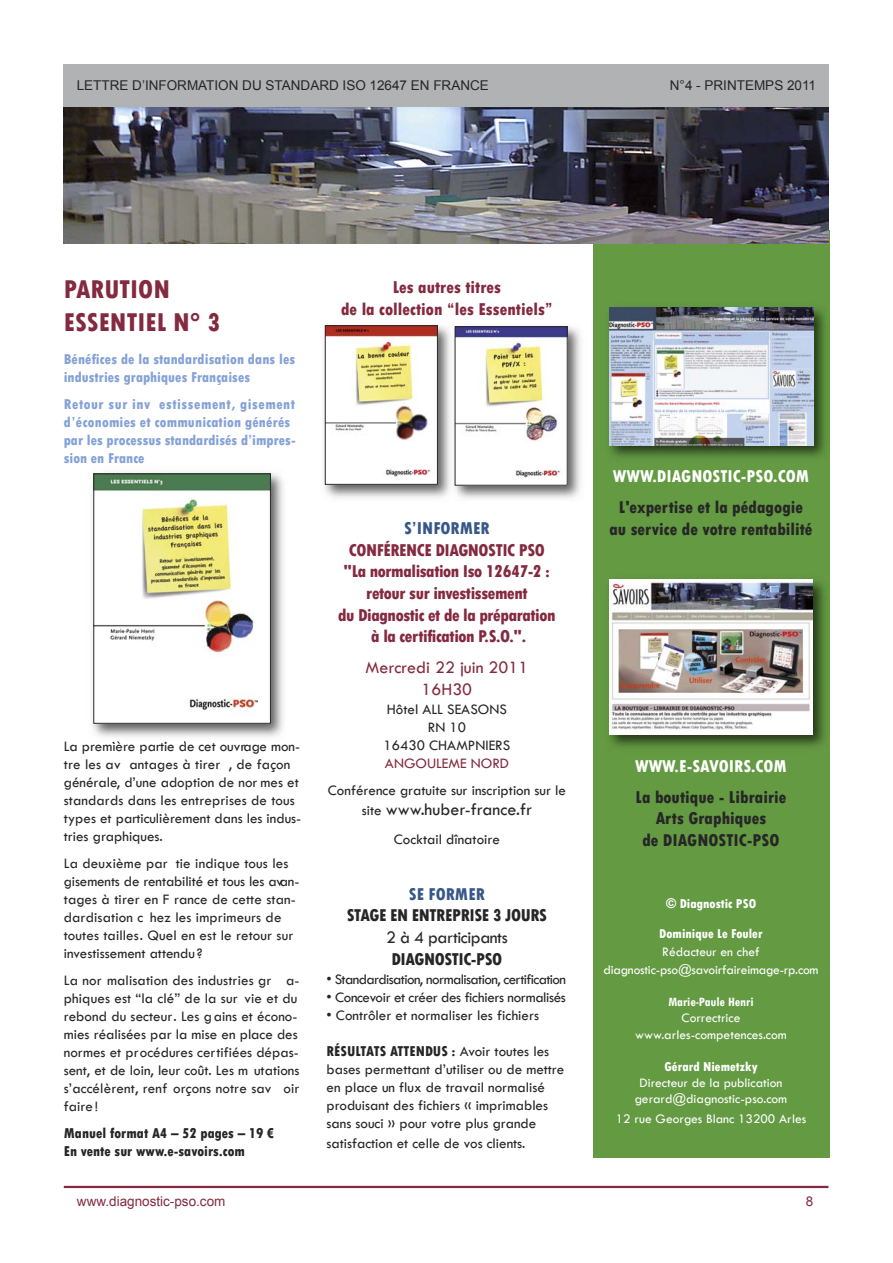
<style>
.page{position:relative;width:893px;height:1263px;background:#fff}
.page>*{position:absolute;margin:0;border:0;box-sizing:border-box;transform-origin:0 0}
.t1{font:800 27px/32.4px "Tw Cen MT Condensed";color:#842a40}
.t2{font:800 18px/21.6px "Tw Cen MT Condensed";letter-spacing:-.025em;color:#842a40;text-align:center}
.t3{font:800 18px/21.6px "Tw Cen MT Condensed";color:#272627;text-align:center}
.t4{font:800 18px/21.6px "Tw Cen MT Condensed";color:#842a40;text-align:center}
.t5{font:800 18px "Tw Cen MT Condensed";color:#fff}
.t6{font:800 18px "Tw Cen MT Condensed";letter-spacing:-.025em;color:#272627}
.t7{font:18px/21.6px "Tw Cen";color:#842a40;text-align:center}
.t8{font:18px "Tw Cen";letter-spacing:-.005em;color:#272627}
.t9{font:800 18px "Tw Cen MT Condensed";color:#375788}
.t10{font:18px "Tw Cen";letter-spacing:-.025em;color:#272627}
.t11{font:15px/18px "Tw Cen";color:#272627}
.t12{font:800 15px/18px "Tw Cen MT Condensed";letter-spacing:.005em;color:#85a2d7}
.t13{font:800 15px/18px "Tw Cen MT Condensed";color:#272627}
.t14{font:15px "Tw Cen";letter-spacing:-.04em;color:#272627}
.t15{font:15px "Tw Cen";letter-spacing:-.025em;color:#272627}
.t16{font:15px "Tw Cen";color:#842a40}
.t17{font:13.5px/16.2px "Tw Cen";color:#fff;text-align:center}
.t18{font:13.5px "Arial";color:#272627}
.t19{font:800 13.5px "Tw Cen MT Condensed";color:#fff}
.t20{font:13.5px "Arial";color:#842a40}
.t21{font:700 13.5px "Tw Cen MT Condensed";color:#fff}
.s1{font-size:15px}
.s2{font-family:"Tw Cen";font-weight:400}
</style>
<div class="page">
<div style="left:593px;top:231px;width:236px;height:927px;background:#639a42"></div>
<img style="left:64px;top:106px;width:765px;height:138px">
<div style="left:64px;top:64px;width:765px;height:42px;background:#b1b2b3"></div>
<hr style="left:64px;top:1186px;width:764px;height:2px;background:#842a40">
<img style="left:609px;top:301px;width:221px;height:164px">
<img style="left:610px;top:308px;width:203px;height:137px">
<img style="left:609px;top:573px;width:221px;height:180px">
<img style="left:609px;top:580px;width:204px;height:154px">
<img style="left:92px;top:472px;width:192px;height:271px">
<img style="left:112px;top:741px;width:72px;height:2px">
<img style="left:96px;top:476px;width:173px;height:245px">
<div style="left:94px;top:474px;width:177px;height:249px;border:1px solid #272627"></div>
<img style="left:324px;top:325px;width:124px;height:173px">
<img style="left:327px;top:328px;width:108px;height:154px">
<img style="left:457px;top:326px;width:124px;height:173px">
<img style="left:448px;top:326px;width:9px;height:166px">
<img style="left:457px;top:329px;width:108px;height:154px">
<p class="t18" style="left:77px;top:76px;width:414px">LETTRE D’INFORMATION DU STANDARD ISO 12647 EN FRANCE</p>
<p class="t18" style="left:670px;top:76px;width:148px">N°4 - PRINTEMPS 2011</p>
<h1 class="t1" style="left:64px;top:273px;width:158px">PARUTION<br>ESSENTIEL N° 3</h1>
<p class="t12" style="left:64px;top:350px;width:233px">Bénéfices de la standardisation dans les industries graphiques Françaises</p>
<p class="t12" style="left:64px;top:395px;width:233px">Retour sur inv estissement, gisement d’économies et communication générés par les processus standardisés d’impres&shy;sion en France</p>
<p class="t11" style="left:64px;top:737px;width:239px">La première partie de cet ouvrage mon&shy;tre les av antages à tirer , de façon générale, d’une adoption de nor mes et standards dans les entreprises de tous types et particulièrement dans les indus&shy;tries graphiques.</p>
<p class="t11" style="left:64px;top:854px;width:237px">La deuxième par tie indique tous les gisements de rentabilité et tous les avan&shy;tages à tirer en F rance de cette stan&shy;dardisation c hez les imprimeurs de toutes tailles. Quel en est le retour sur investissement attendu?</p>
<p class="t11" style="left:64px;top:971px;width:237px">La nor malisation des industries gr a&shy;phiques est “la clé” de la sur vie et du rebond du secteur. Les gains et écono&shy;mies réalisées par la mise en place des normes et procédures certifiées dépas&shy;sent, et de loin, leur coût. Les m utations s’accélèrent, renf orçons notre sav oir faire!</p>
<p class="t13" style="left:64px;top:1124px;width:212px">Manuel format A4 – 52 pages – 19 €<br>En vente sur www.e-savoirs.com</p>
<p class="t4" style="left:341px;top:276px;width:213px">Les autres titres<br>de la collection “les Essentiels”</p>
<p class="t9" style="left:404px;top:518px;width:87px">S’INFORMER</p>
<p class="t2" style="left:338px;top:539px;width:219px">CONFÉRENCE DIAGNOSTIC PSO "La normalisation Iso 12647-2 : retour sur investissement<br>du Diagnostic et de la préparation à la certification P.S.O.".</p>
<p class="t7" style="left:365px;top:656px;width:164px">Mercredi 22 juin 2011<br>16H30</p>
<p class="t11" style="left:384px;top:700px;width:128px;text-align:center">Hôtel ALL SEASONS<br>RN 10<br>16430 CHAMPNIERS</p>
<p class="t16" style="left:385px;top:754px;width:126px">ANGOULEME NORD</p>
<p class="t11" style="left:328px;top:781px;width:240px">Conférence gratuite sur inscription sur le</p>
<p class="t8" style="left:362px;top:799px;width:172px"><span class="s1">site</span> www.huber-france.fr</p>
<p class="t11" style="left:394px;top:830px;width:108px">Cocktail dînatoire</p>
<p class="t9" style="left:409px;top:883px;width:78px">SE FORMER</p>
<p class="t6" style="left:347px;top:905px;width:202px">STAGE EN ENTREPRISE 3 JOURS</p>
<p class="t10" style="left:386px;top:926px;width:123px">2 à 4 participants</p>
<p class="t6" style="left:392px;top:948px;width:112px">DIAGNOSTIC-PSO</p>
<p class="t14" style="left:327px;top:970px;width:241px">• Standardisation, normalisation, certification</p>
<p class="t15" style="left:327px;top:988px;width:241px">• Concevoir et créer des fichiers normalisés</p>
<p class="t11" style="left:327px;top:1006px;width:214px">• Contrôler et normaliser les fichiers</p>
<p class="t13" style="left:327px;top:1042px;width:224px">RÉSULTATS ATTENDUS : <span class="s2">Avoir toutes les</span></p>
<p class="t11" style="left:327px;top:1060px;width:239px">bases permettant d’utiliser ou de mettre en place un flux de travail normalisé produisant des fichiers « imprimables sans souci » pour votre plus grande</p>
<p class="t11" style="left:327px;top:1134px;width:200px">satisfaction et celle de vos clients.</p>
<p class="t5" style="left:613px;top:466px;width:198px">WWW.DIAGNOSTIC-PSO.COM</p>
<p class="t3" style="left:609px;top:496px;width:205px">L'expertise et la pédagogie au service de votre rentabilité</p>
<p class="t5" style="left:635px;top:756px;width:153px">WWW.E-SAVOIRS.COM</p>
<p class="t3" style="left:635px;top:786px;width:153px">La boutique - Librairie<br>Arts Graphiques<br>de DIAGNOSTIC-PSO</p>
<p class="t19" style="left:666px;top:895px;width:92px">© Diagnostic PSO</p>
<p class="t19" style="left:659px;top:925px;width:105px">Dominique Le Fouler</p>
<p class="t17" style="left:603px;top:942px;width:217px;line-height:18px">Rédacteur en chef diagnostic-pso@savoirfaireimage-rp.com</p>
<p class="t21" style="left:668px;top:993px;width:86px">Marie-Paule Henri</p>
<p class="t17" style="left:635px;top:1010px;width:153px">Correctrice www.arles-competences.com</p>
<p class="t19" style="left:664px;top:1059px;width:95px">Gérard Niemetzky</p>
<p class="t17" style="left:635px;top:1075px;width:154px">Directeur de la publication gerard@diagnostic-pso.com</p>
<p class="t17" style="left:616px;top:1110px;width:192px">12 rue Georges Blanc 13200 Arles</p>
<p class="t20" style="left:77px;top:1192px;width:150px">www.diagnostic-pso.com</p>
<p class="t20" style="left:806px;top:1192px;width:9px">8</p>
</div>
